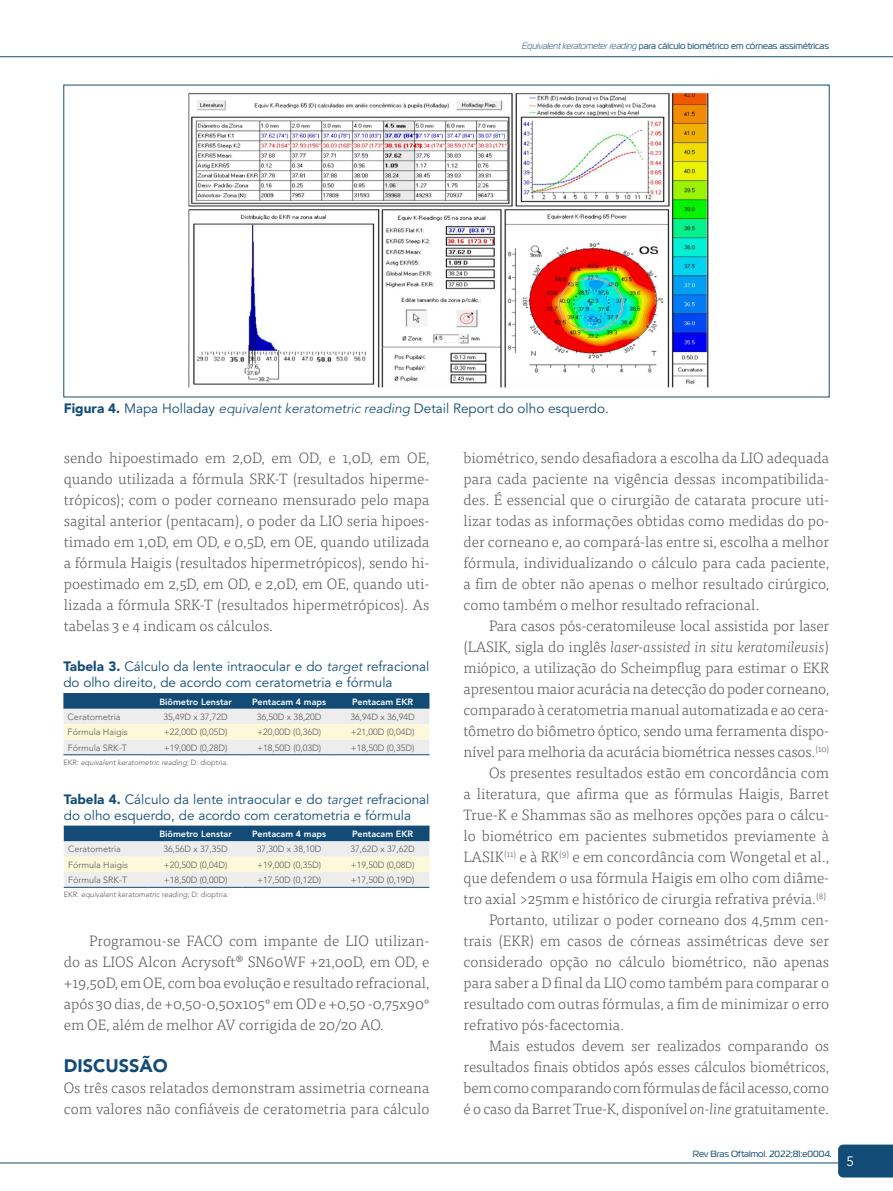
<style>
.page{position:relative;width:893px;height:1191px;background:#fff}
.page>*{position:absolute;margin:0;border:0;box-sizing:border-box;transform-origin:0 0}
.t1{font:900 18px "Avenir LT Std";color:#124c76}
.t2{font:300 15px/21px "Tisa Pro";color:#575756;text-align:justify}
.t3{font:italic 300 15px "Tisa Pro";letter-spacing:-.01em;color:#575756}
.t4{font:13.5px/16.2px "Avenir LT Std";color:#124c76}
.t5{font:13.5px "Avenir LT Std";color:#fff}
.t6{font:300 9px "Avenir LT Std";color:#575756}
.t7{font:9px "Magistral";color:#124c76}
.t8{font:800 9px "Avenir LT Std";color:#fff}
.t9{font:italic 300 7.5px "Avenir LT Std";color:#575756}
.s1{font-weight:300;font-style:italic}
.s2{font-weight:900}
.s3{font-style:normal}
.s4{font-style:italic}
</style>
<div class="page">
<div style="left:838px;top:1144px;width:55px;height:33px;background:#124c76"></div>
<hr style="left:0;top:1162px;width:838px;height:1px;background:#124c76">
<hr style="left:0;top:56px;width:893px;height:1px;background:#124c76">
<img style="left:188px;top:91px;width:522px;height:297px">
<svg style="left:63px;top:694px;width:366px;height:60px;background:#bbc8ca"></svg>
<hr style="left:63px;top:693px;width:86px;height:1px;background:#124c76">
<hr style="left:149px;top:693px;width:93px;height:1px;background:#124c76">
<hr style="left:242px;top:693px;width:94px;height:1px;background:#124c76">
<hr style="left:336px;top:693px;width:93px;height:1px;background:#124c76">
<hr style="left:63px;top:754px;width:86px;height:1px;background:#124c76">
<hr style="left:149px;top:754px;width:93px;height:1px;background:#124c76">
<hr style="left:242px;top:754px;width:94px;height:1px;background:#124c76">
<hr style="left:336px;top:754px;width:93px;height:1px;background:#124c76">
<svg style="left:64px;top:826px;width:365px;height:61px;background:#bac7ca"></svg>
<hr style="left:64px;top:825px;width:85px;height:1px;background:#124c76">
<hr style="left:149px;top:825px;width:93px;height:1px;background:#124c76">
<hr style="left:242px;top:825px;width:94px;height:1px;background:#124c76">
<hr style="left:336px;top:825px;width:93px;height:1px;background:#124c76">
<hr style="left:64px;top:887px;width:85px;height:1px;background:#124c76">
<hr style="left:149px;top:887px;width:93px;height:1px;background:#124c76">
<hr style="left:242px;top:887px;width:94px;height:1px;background:#124c76">
<hr style="left:336px;top:887px;width:93px;height:1px;background:#124c76">
<p class="t7" style="left:522px;top:41px;width:309px"><span class="s1">Equivalent keratometer reading</span> para cálculo biométrico em córneas assimétricas</p>
<p class="t4" style="left:64px;top:400px;width:547px"><span class="s2">Figura 4.</span> Mapa Holladay <span class="s1">equivalent keratometric reading</span> Detail Report do olho esquerdo.</p>
<p class="t2" style="left:64px;top:447px;width:367px">sendo hipoestimado em 2,0D, em OD, e 1,0D, em OE, quando utilizada a fórmula SRK-T (resultados hiperme&shy;trópicos); com o poder corneano mensurado pelo mapa sagital anterior (pentacam), o poder da LIO seria hipoes&shy;timado em 1,0D, em OD, e 0,5D, em OE, quando utilizada a fórmula Haigis (resultados hipermetrópicos), sendo hi&shy;poestimado em 2,5D, em OD, e 2,0D, em OE, quando uti&shy;lizada a fórmula SRK-T (resultados hipermetrópicos). As tabelas 3 e 4 indicam os cálculos.</p>
<p class="t4" style="left:63px;top:658px;width:368px"><span class="s2">Tabela 3.</span> Cálculo da lente intraocular e do <span class="s1">target</span> refracional do olho direito, de acordo com ceratometria e fórmula</p>
<p class="t8" style="left:159px;top:696px;width:74px">Biômetro Lenstar</p>
<p class="t8" style="left:252px;top:696px;width:76px">Pentacam 4 maps</p>
<p class="t8" style="left:352px;top:696px;width:63px">Pentacam EKR</p>
<p class="t6" style="left:68px;top:711px;width:54px">Ceratometria</p>
<p class="t6" style="left:163px;top:711px;width:66px">35,49D x 37,72D</p>
<p class="t6" style="left:257px;top:711px;width:66px">36,50D x 38,20D</p>
<p class="t6" style="left:350px;top:711px;width:66px">36,94D x 36,94D</p>
<p class="t6" style="left:68px;top:727px;width:62px">Fórmula Haigis</p>
<p class="t6" style="left:164px;top:727px;width:65px">+22,00D (0,05D)</p>
<p class="t6" style="left:257px;top:727px;width:65px">+20,00D (0,36D)</p>
<p class="t6" style="left:351px;top:727px;width:65px">+21,00D (0,04D)</p>
<p class="t6" style="left:68px;top:742px;width:61px">Fórmula SRK-T</p>
<p class="t6" style="left:164px;top:742px;width:65px">+19,00D (0,28D)</p>
<p class="t6" style="left:257px;top:742px;width:65px">+18,50D (0,03D)</p>
<p class="t6" style="left:351px;top:742px;width:65px">+18,50D (0,35D)</p>
<p class="t9" style="left:63px;top:757px;width:167px"><span class="s3">EKR:</span> equivalent keratometric reading<span class="s3">; D: dioptria.</span></p>
<p class="t4" style="left:64px;top:791px;width:367px"><span class="s2">Tabela 4.</span> Cálculo da lente intraocular e do <span class="s1">target</span> refracional do olho esquerdo, de acordo com ceratometria e fórmula</p>
<p class="t8" style="left:159px;top:828px;width:74px">Biômetro Lenstar</p>
<p class="t8" style="left:252px;top:828px;width:76px">Pentacam 4 maps</p>
<p class="t8" style="left:352px;top:828px;width:63px">Pentacam EKR</p>
<p class="t6" style="left:68px;top:844px;width:54px">Ceratometria</p>
<p class="t6" style="left:163px;top:844px;width:66px">36,56D x 37,35D</p>
<p class="t6" style="left:257px;top:844px;width:66px">37,30D x 38,10D</p>
<p class="t6" style="left:350px;top:844px;width:66px">37,62D x 37,62D</p>
<p class="t6" style="left:68px;top:859px;width:62px">Fórmula Haigis</p>
<p class="t6" style="left:164px;top:859px;width:65px">+20,50D (0,04D)</p>
<p class="t6" style="left:257px;top:859px;width:65px">+19,00D (0,35D)</p>
<p class="t6" style="left:351px;top:859px;width:65px">+19,50D (0,08D)</p>
<p class="t6" style="left:68px;top:874px;width:61px">Fórmula SRK-T</p>
<p class="t6" style="left:164px;top:874px;width:65px">+18,50D (0,00D)</p>
<p class="t6" style="left:257px;top:874px;width:65px">+17,50D (0,12D)</p>
<p class="t6" style="left:351px;top:874px;width:65px">+17,50D (0,19D)</p>
<p class="t9" style="left:64px;top:890px;width:167px"><span class="s3">EKR:</span> equivalent keratometric reading<span class="s3">; D: dioptria.</span></p>
<p class="t2" style="left:64px;top:930px;width:367px;text-indent:26px">Programou-se FACO com impante de LIO utilizan&shy;do as LIOS Alcon Acrysoft® SN60WF +21,00D, em OD, e +19,50D, em OE, com boa evolução e resultado refracional, após 30 dias, de +0,50-0,50x105° em OD e +0,50 -0,75x90° em OE, além de melhor AV corrigida de 20/20 AO.</p>
<p class="t1" style="left:64px;top:1055px;width:105px">DISCUSSÃO</p>
<p class="t2" style="left:64px;top:1077px;width:367px">Os três casos relatados demonstram assimetria corneana com valores não confiáveis de ceratometria para cálculo</p>
<p class="t2" style="left:463px;top:447px;width:367px">biométrico, sendo desafiadora a escolha da LIO adequada para cada paciente na vigência dessas incompatibilida&shy;des. É essencial que o cirurgião de catarata procure uti&shy;lizar todas as informações obtidas como medidas do po&shy;der corneano e, ao compará-las entre si, escolha a melhor fórmula, individualizando o cálculo para cada paciente, a fim de obter não apenas o melhor resultado cirúrgico, como também o melhor resultado refracional.</p>
<p class="t2" style="left:489px;top:615px;width:342px">Para casos pós-ceratomileuse local assistida por laser</p>
<p class="t3" style="left:463px;top:636px;width:367px"><span class="s3">(LASIK, sigla do inglês</span> laser-assisted in situ keratomileusis<span class="s3">)</span></p>
<p class="t2" style="left:463px;top:657px;width:367px">miópico, a utilização do Scheimpflug para estimar o EKR</p>
<p class="t2" style="left:463px;top:678px;width:367px">apresentou maior acurácia na detecção do poder corneano,</p>
<p class="t2" style="left:463px;top:699px;width:367px">comparado à ceratometria manual automatizada e ao cera-</p>
<p class="t2" style="left:463px;top:720px;width:367px">tômetro do biômetro óptico, sendo uma ferramenta dispo-</p>
<p class="t2" style="left:463px;top:741px;width:367px">nível para melhoria da acurácia biométrica nesses casos.<sup>(10)</sup></p>
<p class="t2" style="left:489px;top:762px;width:342px">Os presentes resultados estão em concordância com</p>
<p class="t2" style="left:463px;top:783px;width:367px">a literatura, que afirma que as fórmulas Haigis, Barret</p>
<p class="t2" style="left:463px;top:804px;width:367px">True-K e Shammas são as melhores opções para o cálcu-</p>
<p class="t2" style="left:463px;top:825px;width:367px">lo biométrico em pacientes submetidos previamente à</p>
<p class="t2" style="left:463px;top:846px;width:367px">LASIK<sup>(11)</sup> e à RK<sup>(9)</sup> e em concordância com Wongetal et al.,</p>
<p class="t2" style="left:463px;top:867px;width:367px">que defendem o usa fórmula Haigis em olho com diâme-</p>
<p class="t2" style="left:463px;top:888px;width:364px">tro axial &gt;25mm e histórico de cirurgia refrativa prévia.<sup>(8)</sup></p>
<p class="t2" style="left:489px;top:909px;width:342px">Portanto, utilizar o poder corneano dos 4,5mm cen-</p>
<p class="t2" style="left:463px;top:930px;width:367px">trais (EKR) em casos de córneas assimétricas deve ser</p>
<p class="t2" style="left:463px;top:951px;width:367px">considerado opção no cálculo biométrico, não apenas</p>
<p class="t2" style="left:463px;top:972px;width:367px">para saber a D final da LIO como também para comparar o</p>
<p class="t2" style="left:463px;top:993px;width:367px">resultado com outras fórmulas, a fim de minimizar o erro</p>
<p class="t2" style="left:463px;top:1014px;width:162px">refrativo pós-facectomia.</p>
<p class="t2" style="left:489px;top:1035px;width:342px">Mais estudos devem ser realizados comparando os</p>
<p class="t2" style="left:463px;top:1056px;width:367px">resultados finais obtidos após esses cálculos biométricos,</p>
<p class="t2" style="left:463px;top:1077px;width:367px">bem como comparando com fórmulas de fácil acesso, como</p>
<p class="t2" style="left:463px;top:1098px;width:367px">é o caso da Barret True-K, disponível <span class="s4">on-line</span> gratuitamente.</p>
<p class="t7" style="left:693px;top:1147px;width:140px">Rev Bras Oftalmol. 2022;81:e0004.</p>
<p class="t5" style="left:847px;top:1153px;width:9px">5</p>
</div>
